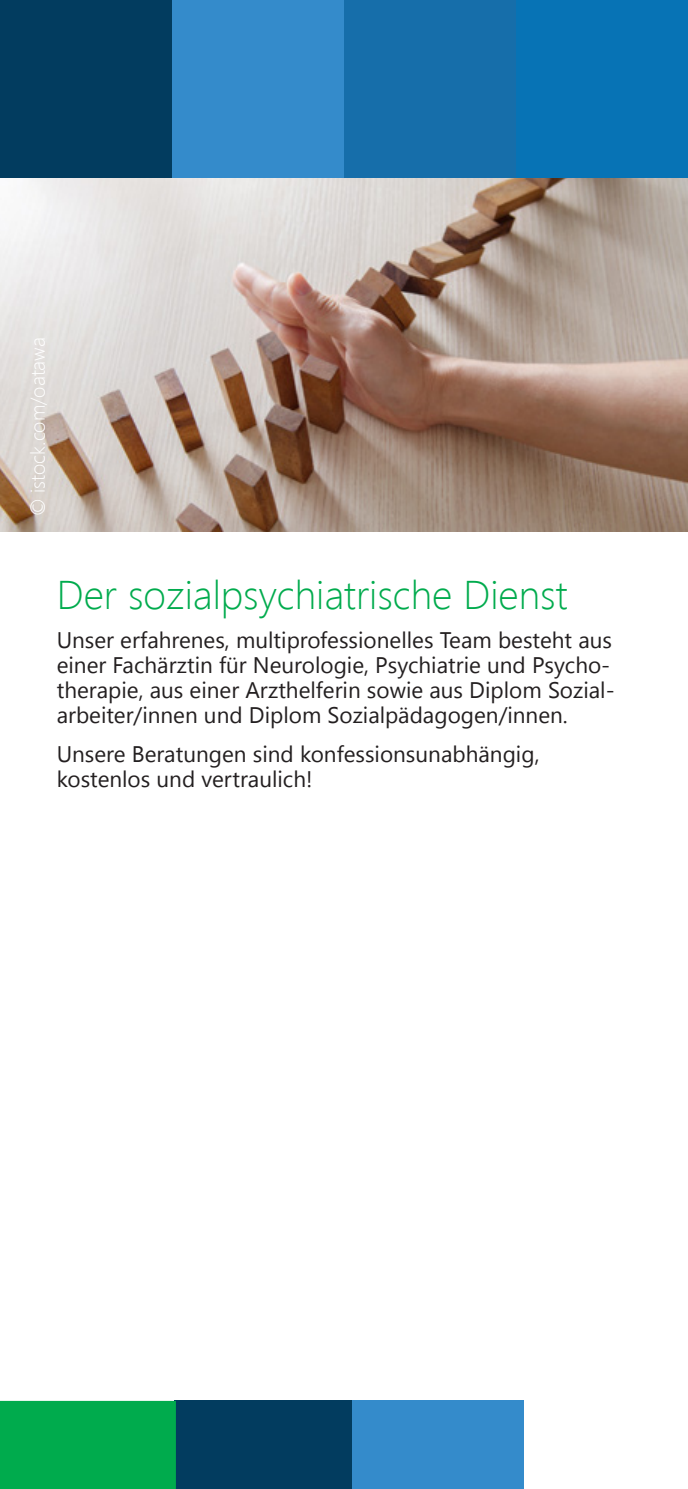
<style>
.page{position:relative;width:688px;height:1489px;background:#fff}
.page>*{position:absolute;margin:0;border:0;box-sizing:border-box;transform-origin:0 0}
.t1{font:300 40px "Segoe UI";color:#00ab4d}
.t2{font:22.5px/25px "Segoe UI";color:#231f20}
.t3{font:300 20px "Segoe UI";color:#fff}
</style>
<div class="page">
<img style="left:0;top:177px;width:687px;height:354px">
<div style="left:0;top:0;width:172px;height:177px;background:#023c5f"></div>
<div style="left:344px;top:0;width:172px;height:177px;background:#166eaa"></div>
<div style="left:172px;top:0;width:172px;height:177px;background:#348bcb"></div>
<div style="left:352px;top:1400px;width:172px;height:88px;background:#348bcb"></div>
<div style="left:175px;top:1400px;width:177px;height:88px;background:#023c5f"></div>
<div style="left:516px;top:0;width:171px;height:177px;background:#0773b5"></div>
<div style="left:0;top:1400px;width:176px;height:88px;background:#00ab4d"></div>
<p class="t3" style="left:24px;top:516px;width:180px;rotate:-90deg">© istock.com/oatawa</p>
<h1 class="t1" style="left:57px;top:567px;width:512px">Der sozialpsychiatrische Dienst</h1>
<p class="t2" style="left:57px;top:626px;width:559px">Unser erfahrenes, multiprofessionelles Team besteht aus einer Fachärztin für Neurologie, Psychiatrie und Psycho&shy;therapie, aus einer Arzthelferin sowie aus Diplom Sozial&shy;arbeiter/innen und Diplom Sozialpädagogen/innen.</p>
<p class="t2" style="left:57px;top:741px;width:484px">Unsere Beratungen sind konfessionsunabhängig, kostenlos und vertraulich!</p>
</div>
